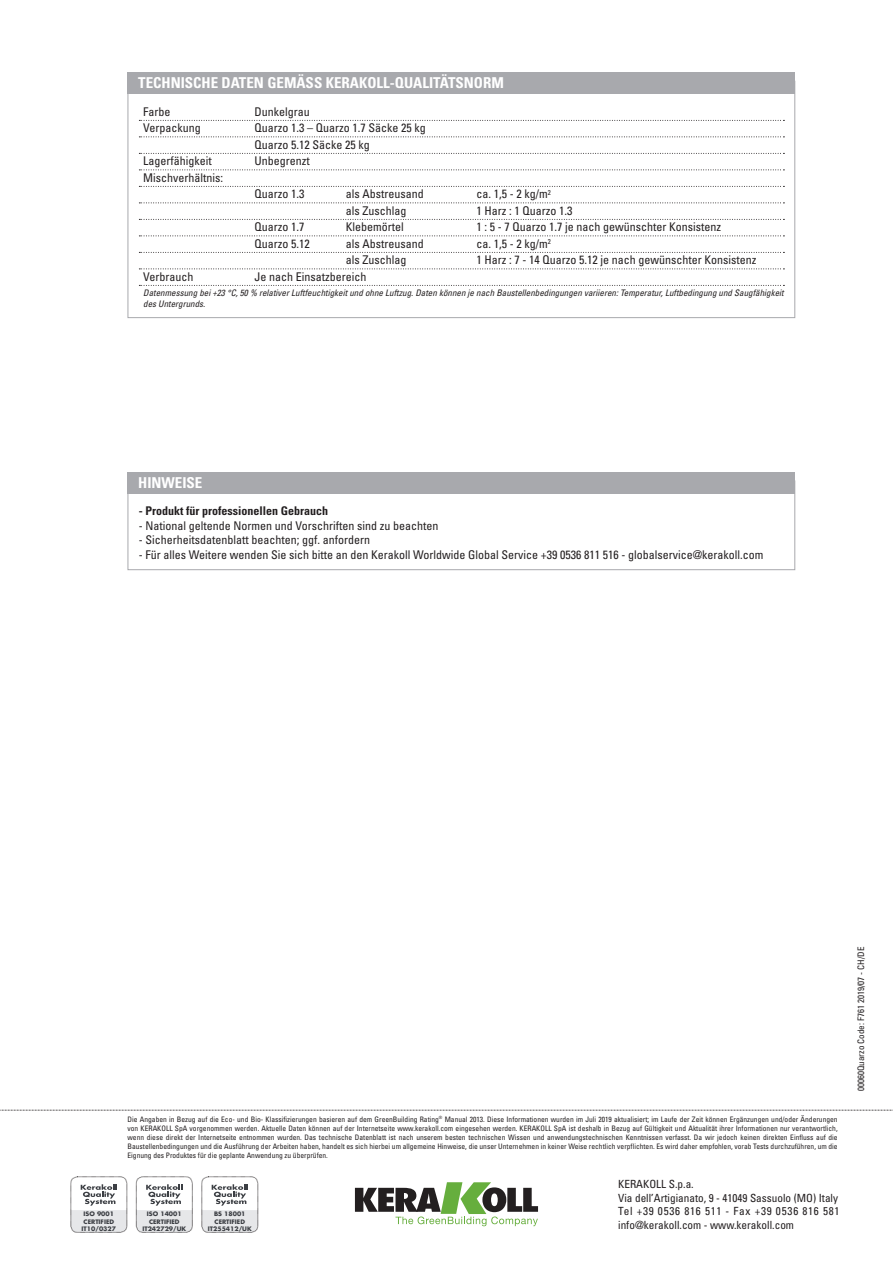
<style>
.page{position:relative;width:893px;height:1263px;background:#fff}
.page>*{position:absolute;margin:0;border:0;box-sizing:border-box;transform-origin:0 0}
.titolo_box{font:700 condensed 15px "Univers LT Std";color:#fff}
.tabelle_-_testo{font:condensed 12px "Univers LT Std";color:#231f20}
.testo_box{font:condensed 12px "Univers LT Std";color:#231f20}
.testo_box_bold{font:700 condensed 12px "Univers LT Std";color:#231f20}
.t1{font:condensed 11.25px/13.5px "Univers LT Std";color:#231f20}
.tabelle_-_note{font:italic condensed 9px/10.8px "Univers LT Std";color:#231f20}
.notag_eco_codice_sc{font:condensed 9px "Univers LT Std";color:#231f20}
.t2{font:condensed 7.5px/9px "Univers LT Std";color:#231f20;text-align:justify}
.t3{font:700 6px/7.2px "Futura Std";color:#3c3f44;text-align:center}
</style>
<div class="page">
<svg style="left:0;top:1110px;width:893px;height:1px"></svg>
<div style="left:71px;top:1176px;width:56px;height:56px;border:1px dashed #231f20;border-radius:7px"></div>
<svg style="left:71px;top:1184px;width:56px;height:48px"></svg>
<div style="left:136px;top:1176px;width:56px;height:56px;border:1px dashed #231f20;border-radius:7px"></div>
<svg style="left:136px;top:1184px;width:56px;height:48px"></svg>
<div style="left:202px;top:1176px;width:56px;height:56px;border:1px dashed #231f20;border-radius:7px"></div>
<svg style="left:202px;top:1184px;width:56px;height:48px"></svg>
<svg style="left:355px;top:1182px;width:183px;height:44px"></svg>
<div style="left:128px;top:480px;width:667px;height:90px;border:1px solid #a8a9ad"></div>
<div style="left:128px;top:472px;width:667px;height:21px;background:#a8a9ad"></div>
<svg style="left:139px;top:120px;width:645px;height:1px"></svg>
<svg style="left:139px;top:136px;width:645px;height:1px"></svg>
<svg style="left:139px;top:153px;width:645px;height:1px"></svg>
<svg style="left:139px;top:169px;width:645px;height:1px"></svg>
<svg style="left:139px;top:186px;width:645px;height:1px"></svg>
<svg style="left:139px;top:202px;width:645px;height:1px"></svg>
<svg style="left:139px;top:219px;width:645px;height:1px"></svg>
<svg style="left:139px;top:235px;width:645px;height:1px"></svg>
<svg style="left:139px;top:252px;width:645px;height:1px"></svg>
<svg style="left:139px;top:268px;width:645px;height:1px"></svg>
<svg style="left:139px;top:285px;width:645px;height:1px"></svg>
<div style="left:128px;top:72px;width:667px;height:22px;background:#a8a9ad"></div>
<p class="titolo_box" style="left:138px;top:74px;width:367px">TECHNISCHE DATEN GEMÄSS KERAKOLL-QUALITÄTSNORM</p>
<p class="tabelle_-_testo" style="left:143px;top:104px;width:29px">Farbe</p>
<p class="tabelle_-_testo" style="left:254px;top:104px;width:57px">Dunkelgrau</p>
<p class="tabelle_-_testo" style="left:143px;top:120px;width:59px">Verpackung</p>
<p class="tabelle_-_testo" style="left:254px;top:120px;width:173px">Quarzo 1.3 – Quarzo 1.7 Säcke 25 kg</p>
<p class="tabelle_-_testo" style="left:254px;top:137px;width:117px">Quarzo 5.12 Säcke 25 kg</p>
<p class="tabelle_-_testo" style="left:143px;top:153px;width:70px">Lagerfähigkeit</p>
<p class="tabelle_-_testo" style="left:254px;top:153px;width:57px">Unbegrenzt</p>
<p class="tabelle_-_testo" style="left:143px;top:170px;width:81px">Mischverhältnis:</p>
<p class="tabelle_-_testo" style="left:254px;top:186px;width:51px">Quarzo 1.3</p>
<p class="tabelle_-_testo" style="left:346px;top:186px;width:79px">als Abstreusand</p>
<p class="tabelle_-_testo" style="left:476px;top:186px;width:76px">ca. 1,5 - 2 kg/m<sup>2</sup></p>
<p class="tabelle_-_testo" style="left:346px;top:203px;width:62px">als Zuschlag</p>
<p class="tabelle_-_testo" style="left:476px;top:203px;width:97px">1 Harz : 1 Quarzo 1.3</p>
<p class="tabelle_-_testo" style="left:254px;top:219px;width:51px">Quarzo 1.7</p>
<p class="tabelle_-_testo" style="left:346px;top:219px;width:59px">Klebemörtel</p>
<p class="tabelle_-_testo" style="left:476px;top:219px;width:246px">1 : 5 - 7 Quarzo 1.7 je nach gewünschter Konsistenz</p>
<p class="tabelle_-_testo" style="left:254px;top:236px;width:57px">Quarzo 5.12</p>
<p class="tabelle_-_testo" style="left:346px;top:236px;width:79px">als Abstreusand</p>
<p class="tabelle_-_testo" style="left:476px;top:236px;width:76px">ca. 1,5 - 2 kg/m<sup>2</sup></p>
<p class="tabelle_-_testo" style="left:346px;top:252px;width:62px">als Zuschlag</p>
<p class="tabelle_-_testo" style="left:476px;top:252px;width:281px">1 Harz : 7 - 14 Quarzo 5.12 je nach gewünschter Konsistenz</p>
<p class="tabelle_-_testo" style="left:143px;top:269px;width:52px">Verbrauch</p>
<p class="tabelle_-_testo" style="left:254px;top:269px;width:113px">Je nach Einsatzbereich</p>
<p class="tabelle_-_note" style="left:143px;top:287px;width:642px">Datenmessung bei +23 °C, 50 % relativer Luftfeuchtigkeit und ohne Luftzug. Daten können je nach Baustellenbedingungen variieren: Temperatur, Luftbedingung und Saugfähigkeit des Untergrunds.</p>
<p class="titolo_box" style="left:138px;top:473px;width:66px">HINWEISE</p>
<p class="testo_box_bold" style="left:139px;top:504px;width:191px">- Produkt für professionellen Gebrauch</p>
<p class="testo_box" style="left:139px;top:518px;width:301px">- National geltende Normen und Vorschriften sind zu beachten</p>
<p class="testo_box" style="left:139px;top:532px;width:233px">- Sicherheitsdatenblatt beachten; ggf. anfordern</p>
<p class="testo_box" style="left:139px;top:547px;width:626px">- Für alles Weitere wenden Sie sich bitte an den Kerakoll Worldwide Global Service +39 0536 811 516 - globalservice@kerakoll.com</p>
<p class="t2" style="left:128px;top:1114px;width:712px">Die Angaben in Bezug auf die Eco- und Bio- Klassifizierungen basieren auf dem GreenBuilding Rating<sup>®</sup> Manual 2013. Diese Informationen wurden im Juli 2019 aktualisiert; im Laufe der Zeit können Ergänzungen und/oder Änderungen von KERAKOLL SpA vorgenommen werden. Aktuelle Daten können auf der Internetseite www.kerakoll.com eingesehen werden. KERAKOLL SpA ist deshalb in Bezug auf Gültigkeit und Aktualität ihrer Informationen nur verantwortlich, wenn diese direkt der Internetseite entnommen wurden. Das technische Datenblatt ist nach unserem besten technischen Wissen und anwendungstechnischen Kenntnissen verfasst. Da wir jedoch keinen direkten Einfluss auf die Baustellenbedingungen und die Ausführung der Arbeiten haben, handelt es sich hierbei um allgemeine Hinweise, die unser Unternehmen in keiner Weise rechtlich verpflichten. Es wird daher empfohlen, vorab Tests durchzuführen, um die Eignung des Produktes für die geplante Anwendung zu überprüfen.</p>
<h3 class="t1" style="left:618px;top:1177px;width:223px">KERAKOLL S.p.a.<br>Via dell’Artigianato, 9 - 41049 Sassuolo (MO) Italy Tel +39 0536 816 511 - Fax +39 0536 816 581 info@kerakoll.com - www.kerakoll.com</h3>
<p class="t3" style="left:82px;top:1210px;width:36px">ISO 9001<br>CERTIFIED<br>IT10/0327</p>
<p class="t3" style="left:142px;top:1210px;width:45px">ISO 14001<br>CERTIFIED<br>IT242729/UK</p>
<p class="t3" style="left:208px;top:1210px;width:45px">BS 18001<br>CERTIFIED<br>IT255412/UK</p>
<p class="notag_eco_codice_sc" style="left:855px;top:1091px;width:146px;rotate:-90deg">00060Quarzo Code: F761 2019/07 - CH/DE</p>
</div>
